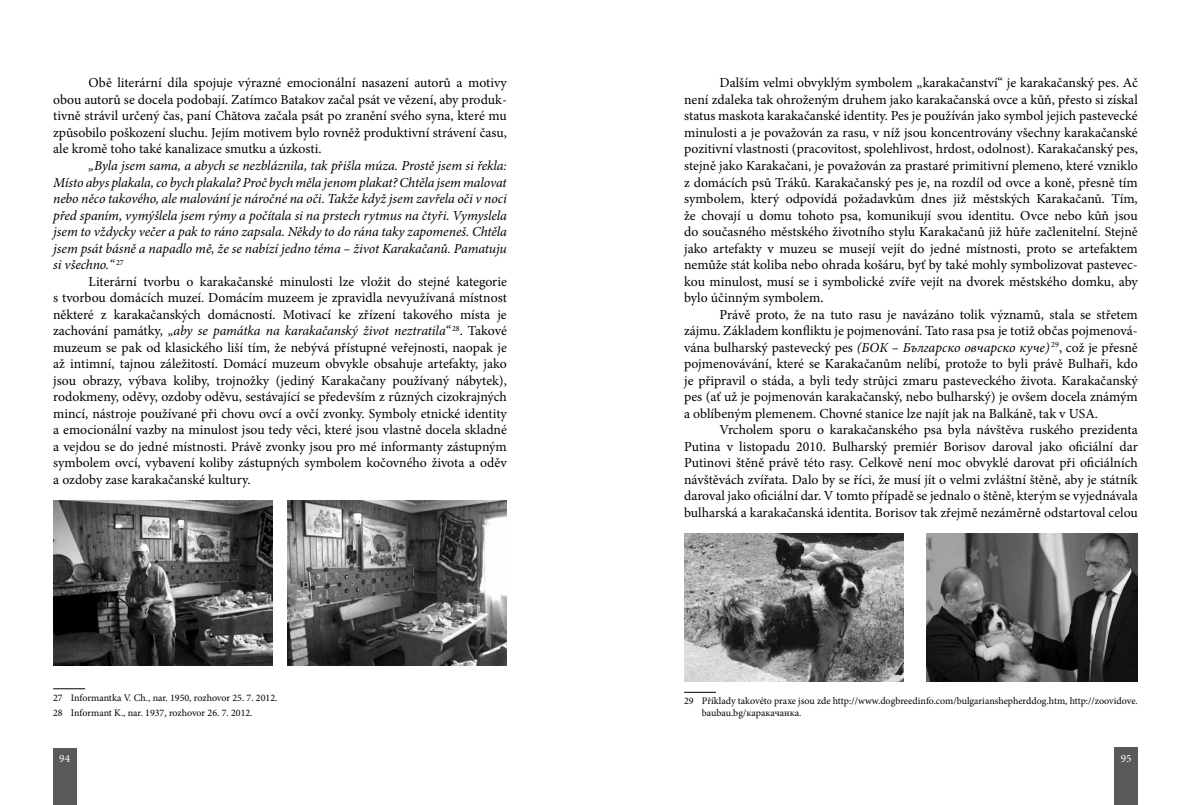
<style>
.page{position:relative;width:1191px;height:805px;background:#fff}
.page>*{position:absolute;margin:0;border:0;box-sizing:border-box;transform-origin:0 0}
.t1{font:13.75px/16.5px "Minion Pro";color:#000;text-align:justify}
.t2{font:italic 13.75px/16.5px "Minion Pro";letter-spacing:-.01em;color:#000;text-align:justify}
.t3{font:11.25px "Minion Pro";color:#fff}
.t4{font:10px/12px "Minion Pro";color:#000}
.s1{font-style:italic}
</style>
<div class="page">
<div style="left:53px;top:747px;width:23px;height:57px;background:#58595b"></div>
<div style="left:1114px;top:747px;width:23px;height:57px;background:#58595b"></div>
<hr style="left:684px;top:691px;width:32px;height:1px;background:#000">
<hr style="left:53px;top:688px;width:32px;height:1px;background:#000">
<img style="left:287px;top:500px;width:220px;height:165px">
<img style="left:53px;top:500px;width:220px;height:165px">
<img style="left:684px;top:533px;width:220px;height:148px">
<img style="left:926px;top:533px;width:211px;height:148px">
<p class="t1" style="left:53px;top:75px;width:455px;text-indent:35px">Obě literární díla spojuje výrazné emocionální nasazení autorů a motivy obou autorů se docela podobají. Zatímco Batakov začal psát ve vězení, aby produk&shy;tivně strávil určený čas, paní Chătova začala psát po zranění svého syna, které mu způsobilo poškození sluchu. Jejím motivem bylo rovněž produktivní strávení času, ale kromě toho také kanalizace smutku a úzkosti.</p>
<p class="t2" style="left:53px;top:157px;width:455px;text-indent:35px">„Byla jsem sama, a abych se nezbláznila, tak přišla múza. Prostě jsem si řekla:<br>Místo abys plakala, co bych plakala? Proč bych měla jenom plakat? Chtěla jsem malovat nebo něco takového, ale malování je náročné na oči. Takže když jsem zavřela oči v noci před spaním, vymýšlela jsem rýmy a počítala si na prstech rytmus na čtyři. Vymyslela jsem to vždycky večer a pak to ráno zapsala. Někdy to do rána taky zapomeneš. Chtěla jsem psát básně a napadlo mě, že se nabízí jedno téma – život Karakačanů. Pamatuju si všechno.“ <sup>27</sup></p>
<p class="t1" style="left:53px;top:273px;width:455px;text-indent:35px">Literární tvorbu o karakačanské minulosti lze vložit do stejné kategorie s tvorbou domácích muzeí. Domácím muzeem je zpravidla nevyužívaná místnost některé z karakačanských domácností. Motivací ke zřízení takového místa je zachování památky, <span class="s1">„aby se památka na karakačanský život neztratila“</span> <sup>28</sup>. Takové muzeum se pak od klasického liší tím, že nebývá přístupné veřejnosti, naopak je až intimní, tajnou záležitostí. Domácí muzeum obvykle obsahuje artefakty, jako jsou obrazy, výbava koliby, trojnožky (jediný Karakačany používaný nábytek), rodokmeny, oděvy, ozdoby oděvu, sestávající se především z různých cizokrajných mincí, nástroje používané při chovu ovcí a ovčí zvonky. Symboly etnické identity a emocionální vazby na minulost jsou tedy věci, které jsou vlastně docela skladné a vejdou se do jedné místnosti. Právě zvonky jsou pro mé informanty zástupným symbolem ovcí, vybavení koliby zástupných symbolem kočovného života a oděv a ozdoby zase karakačanské kultury.</p>
<p class="t4" style="left:53px;top:689px;width:226px;line-height:15.5px">27 Informantka V. Ch., nar. 1950, rozhovor 25. 7. 2012.<br>28 Informant K., nar. 1937, rozhovor 26. 7. 2012.</p>
<p class="t1" style="left:684px;top:75px;width:455px;text-indent:35px">Dalším velmi obvyklým symbolem „karakačanství“ je karakačanský pes. Ač není zdaleka tak ohroženým druhem jako karakačanská ovce a kůň, přesto si získal status maskota karakačanské identity. Pes je používán jako symbol jejich pastevecké minulosti a je považován za rasu, v níž jsou koncentrovány všechny karakačanské pozitivní vlastnosti (pracovitost, spolehlivost, hrdost, odolnost). Karakačanský pes, stejně jako Karakačani, je považován za prastaré primitivní plemeno, které vzniklo z domácích psů Tráků. Karakačanský pes je, na rozdíl od ovce a koně, přesně tím symbolem, který odpovídá požadavkům dnes již městských Karakačanů. Tím, že chovají u domu tohoto psa, komunikují svou identitu. Ovce nebo kůň jsou do současného městského životního stylu Karakačanů již hůře začlenitelní. Stejně jako artefakty v muzeu se musejí vejít do jedné místnosti, proto se artefaktem nemůže stát koliba nebo ohrada košáru, byť by také mohly symbolizovat pastevec&shy;kou minulost, musí se i symbolické zvíře vejít na dvorek městského domku, aby bylo účinným symbolem.</p>
<p class="t1" style="left:684px;top:306px;width:455px;text-indent:35px">Právě proto, že na tuto rasu je navázáno tolik významů, stala se střetem zájmu. Základem konfliktu je pojmenování. Tato rasa psa je totiž občas pojmenová&shy;vána bulharský pastevecký pes <span class="s1">(БОК – Българско овчарско куче)</span> <sup>29</sup>, což je přesně pojmenovávání, které se Karakačanům nelíbí, protože to byli právě Bulhaři, kdo je připravil o stáda, a byli tedy strůjci zmaru pasteveckého života. Karakačanský pes (ať už je pojmenován karakačanský, nebo bulharský) je ovšem docela známým a oblíbeným plemenem. Chovné stanice lze najít jak na Balkáně, tak v USA.</p>
<p class="t1" style="left:684px;top:421px;width:455px;text-indent:35px">Vrcholem sporu o karakačanského psa byla návštěva ruského prezidenta Putina v listopadu 2010. Bulharský premiér Borisov daroval jako oficiální dar Putinovi štěně právě této rasy. Celkově není moc obvyklé darovat při oficiálních návštěvách zvířata. Dalo by se říci, že musí jít o velmi zvláštní štěně, aby je státník daroval jako oficiální dar. V tomto případě se jednalo o štěně, kterým se vyjednávala bulharská a karakačanská identita. Borisov tak zřejmě nezáměrně odstartoval celou</p>
<p class="t4" style="left:702px;top:695px;width:437px;text-indent:-18px">29 Příklady takovéto praxe jsou zde http://www.dogbreedinfo.com/bulgarianshepherddog.htm, http://zoovidove. baubau.bg/каракачанка.</p>
<p class="t3" style="left:59px;top:750px;width:12px">94</p>
<p class="t3" style="left:1120px;top:750px;width:12px">95</p>
</div>
